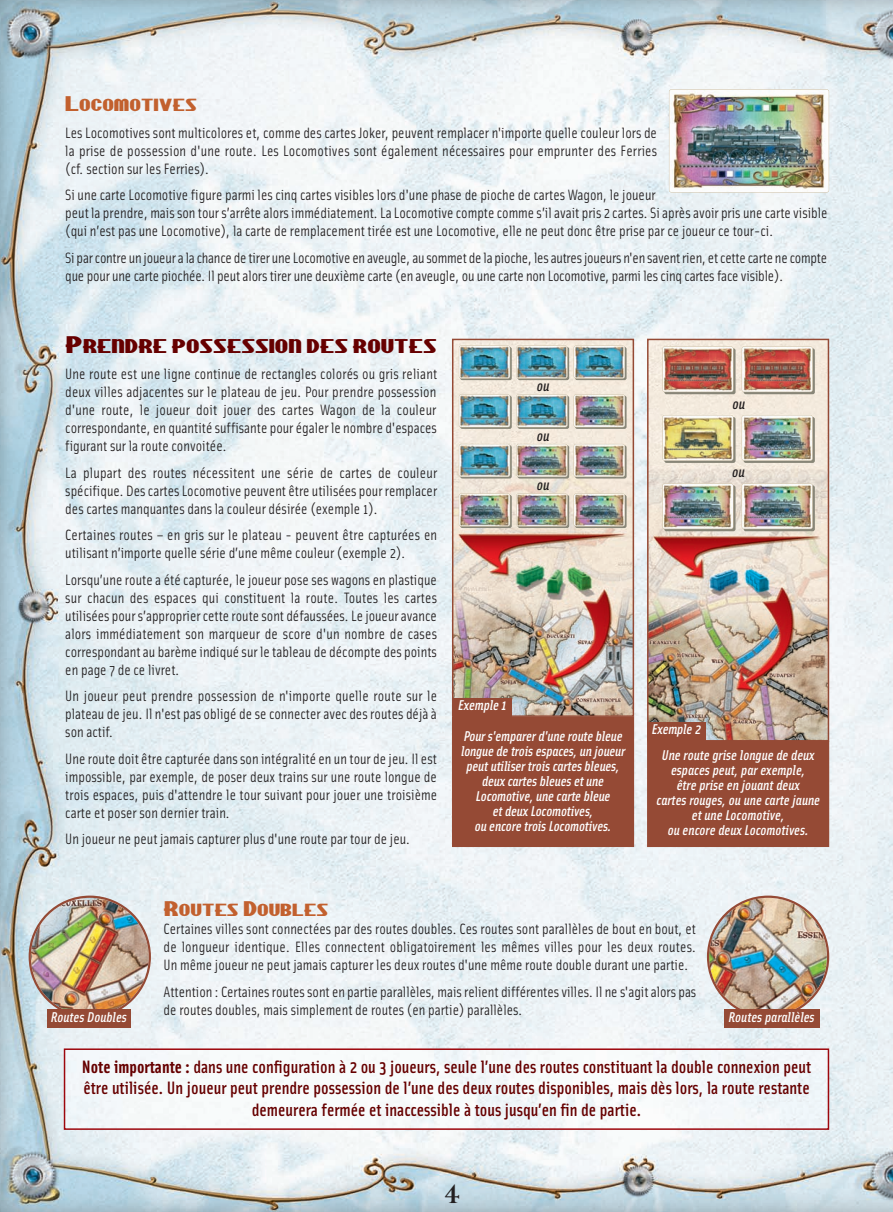
<style>
.page{position:relative;width:893px;height:1212px;background:#fff}
.page>*{position:absolute;margin:0;border:0;box-sizing:border-box;transform-origin:0 0}
.t1{font:22.5px "Shangri La NF Small Caps";color:#231f20}
.t2{font:20.4px "Chippewa Falls NF";color:#600;scale:1.18 1}
.t3{font:500 18px/21.6px "Solex";color:#600;text-align:center}
.t4{font:18px "Chippewa Falls NF";color:#c2602e;scale:1.15 1}
.t5{font:15px/18px "Solex";color:#231f20;text-align:justify}
.t6{font:italic 500 15px "Solex";color:#231f20}
.t7{font:italic 500 14.25px/15px "Solex";letter-spacing:-.01em;color:#fff;text-align:center}
.s1{font-weight:700}
</style>
<div class="page">
<img style="left:0;top:0;width:893px;height:1212px">
<img style="left:669px;top:89px;width:160px;height:104px">
<img style="left:67px;top:1051px;width:759px;height:76px">
<div style="left:64px;top:1048px;width:765px;height:82px;border:2px solid #9d070d"></div>
<img style="left:650px;top:342px;width:176px;height:396px">
<div style="left:647px;top:339px;width:182px;height:402px;border:2px solid #954a35"></div>
<div style="left:649px;top:742px;width:179px;height:103px;background:#954a35"></div>
<div style="left:647px;top:741px;width:182px;height:106px;border:2px solid #954a35"></div>
<div style="left:647px;top:722px;width:58px;height:18px;background:#954a35"></div>
<img style="left:455px;top:342px;width:176px;height:372px">
<div style="left:452px;top:339px;width:182px;height:378px;border:2px solid #954a35"></div>
<div style="left:453px;top:718px;width:180px;height:127px;background:#954a35"></div>
<div style="left:452px;top:717px;width:182px;height:130px;border:2px solid #954a35"></div>
<div style="left:453px;top:697px;width:58px;height:19px;background:#954a35"></div>
<svg style="left:460px;top:347px;width:52px;height:33px"></svg>
<div style="left:518px;top:347px;width:51px;height:33px;background:#888678;border-radius:2px"></div>
<div style="left:575px;top:347px;width:52px;height:33px;background:#888678;border-radius:2px"></div>
<img style="left:459px;top:345px;width:51px;height:34px">
<img style="left:516px;top:345px;width:109px;height:34px">
<svg style="left:460px;top:396px;width:52px;height:33px"></svg>
<div style="left:518px;top:396px;width:51px;height:33px;background:#a29c89;border-radius:2px"></div>
<svg style="left:575px;top:396px;width:52px;height:33px"></svg>
<img style="left:459px;top:394px;width:51px;height:33px">
<img style="left:516px;top:394px;width:109px;height:33px">
<div style="left:460px;top:445px;width:52px;height:33px;background:#969281;border-radius:2px"></div>
<div style="left:518px;top:445px;width:51px;height:33px;background:#888678;border-radius:2px"></div>
<div style="left:575px;top:445px;width:52px;height:33px;background:#888678;border-radius:2px"></div>
<img style="left:459px;top:444px;width:51px;height:33px">
<img style="left:516px;top:444px;width:109px;height:33px">
<svg style="left:460px;top:495px;width:52px;height:33px"></svg>
<div style="left:518px;top:495px;width:51px;height:33px;background:#b4ac99;border-radius:2px"></div>
<svg style="left:575px;top:495px;width:52px;height:33px"></svg>
<img style="left:459px;top:493px;width:51px;height:33px">
<img style="left:516px;top:493px;width:109px;height:33px">
<div style="left:664px;top:348px;width:71px;height:46px;background:linear-gradient(to right,#908c7d,#8f8b7c);border-radius:2px"></div>
<div style="left:744px;top:348px;width:71px;height:46px;background:#908c7d;border-radius:2px"></div>
<img style="left:662px;top:346px;width:71px;height:46px">
<img style="left:742px;top:346px;width:71px;height:46px">
<div style="left:664px;top:417px;width:71px;height:46px;background:linear-gradient(to right,#888678,#888678);border-radius:2px"></div>
<div style="left:744px;top:417px;width:71px;height:46px;background:#888678;border-radius:2px"></div>
<img style="left:662px;top:415px;width:71px;height:46px">
<img style="left:742px;top:415px;width:71px;height:46px">
<div style="left:664px;top:485px;width:71px;height:46px;background:linear-gradient(to right,#928f7e,#908d7d);border-radius:2px"></div>
<div style="left:744px;top:485px;width:71px;height:46px;background:#918e7e;border-radius:2px"></div>
<img style="left:662px;top:483px;width:71px;height:46px">
<img style="left:742px;top:483px;width:71px;height:46px">
<img style="left:29px;top:895px;width:122px;height:123px">
<img style="left:707px;top:895px;width:122px;height:123px">
<div style="left:47px;top:1009px;width:83px;height:19px;background:#954a35"></div>
<div style="left:724px;top:1009px;width:95px;height:19px;background:#954a35"></div>
<p class="t4" style="left:65px;top:94px;width:116px">Locomotives</p>
<p class="t5" style="left:65px;top:125px;width:593px">Les Locomotives sont multicolores et, comme des cartes Joker, peuvent remplacer n'importe quelle couleur lors de la prise de possession d'une route. Les Locomotives sont également nécessaires pour emprunter des Ferries (cf. section sur les Ferries).</p>
<p class="t5" style="left:65px;top:187px;width:764px;text-align:left">Si une carte Locomotive figure parmi les cinq cartes visibles lors d'une phase de pioche de cartes Wagon, le joueur<br>peut la prendre, mais son tour s’arrête alors immédiatement. La Locomotive compte comme s’il avait pris 2 cartes. Si après avoir pris une carte visible (qui n’est pas une Locomotive), la carte de remplacement tirée est une Locomotive, elle ne peut donc être prise par ce joueur ce tour-ci.</p>
<p class="t5" style="left:65px;top:250px;width:763px">Si par contre un joueur a la chance de tirer une Locomotive en aveugle, au sommet de la pioche, les autres joueurs n'en savent rien, et cette carte ne compte que pour une carte piochée. Il peut alors tirer une deuxième carte (en aveugle, ou une carte non Locomotive, parmi les cinq cartes face visible).</p>
<h2 class="t2" style="left:65px;top:334px;width:316px">Prendre possession des routes</h2>
<p class="t5" style="left:65px;top:366px;width:373px">Une route est une ligne continue de rectangles colorés ou gris reliant deux villes adjacentes sur le plateau de jeu. Pour prendre possession d'une route, le joueur doit jouer des cartes Wagon de la couleur correspondante, en quantité suffisante pour égaler le nombre d'espaces figurant sur la route convoitée.</p>
<p class="t5" style="left:65px;top:465px;width:373px">La plupart des routes nécessitent une série de cartes de couleur spécifique. Des cartes Locomotive peuvent être utilisées pour remplacer des cartes manquantes dans la couleur désirée (exemple 1).</p>
<p class="t5" style="left:65px;top:527px;width:373px">Certaines routes – en gris sur le plateau - peuvent être capturées en utilisant n’importe quelle série d’une même couleur (exemple 2).</p>
<p class="t5" style="left:65px;top:572px;width:373px">Lorsqu’une route a été capturée, le joueur pose ses wagons en plastique sur chacun des espaces qui constituent la route. Toutes les cartes utilisées pour s’approprier cette route sont défaussées. Le joueur avance alors immédiatement son marqueur de score d'un nombre de cases correspondant au barème indiqué sur le tableau de décompte des points en page 7 de ce livret.</p>
<p class="t5" style="left:65px;top:688px;width:373px">Un joueur peut prendre possession de n'importe quelle route sur le plateau de jeu. Il n'est pas obligé de se connecter avec des routes déjà à son actif.</p>
<p class="t5" style="left:65px;top:751px;width:373px">Une route doit être capturée dans son intégralité en un tour de jeu. Il est impossible, par exemple, de poser deux trains sur une route longue de trois espaces, puis d'attendre le tour suivant pour jouer une troisième carte et poser son dernier train.</p>
<p class="t5" style="left:65px;top:831px;width:347px">Un joueur ne peut jamais capturer plus d'une route par tour de jeu.</p>
<p class="t6" style="left:537px;top:380px;width:14px">ou</p>
<p class="t6" style="left:537px;top:430px;width:14px">ou</p>
<p class="t6" style="left:537px;top:480px;width:14px">ou</p>
<p class="t7" style="left:458px;top:699px;width:50px">Exemple 1</p>
<p class="t7" style="left:461px;top:729px;width:166px">Pour s'emparer d'une route bleue longue de trois espaces, un joueur peut utiliser trois cartes bleues, deux cartes bleues et une<br>Locomotive, une carte bleue<br>et deux Locomotives,<br>ou encore trois Locomotives.</p>
<p class="t6" style="left:732px;top:398px;width:14px">ou</p>
<p class="t6" style="left:732px;top:467px;width:14px">ou</p>
<p class="t7" style="left:652px;top:723px;width:51px">Exemple 2</p>
<p class="t7" style="left:656px;top:749px;width:165px">Une route grise longue de deux espaces peut, par exemple,<br>être prise en jouant deux<br>cartes rouges, ou une carte jaune et une Locomotive,<br>ou encore deux Locomotives.</p>
<p class="t4" style="left:164px;top:899px;width:145px">Routes Doubles</p>
<p class="t5" style="left:164px;top:921px;width:534px">Certaines villes sont connectées par des routes doubles. Ces routes sont parallèles de bout en bout, et de longueur identique. Elles connectent obligatoirement les mêmes villes pour les deux routes.<br>Un même joueur ne peut jamais capturer les deux routes d'une même route double durant une partie.</p>
<p class="t5" style="left:164px;top:984px;width:534px">Attention : Certaines routes sont en partie parallèles, mais relient différentes villes. Il ne s'agit alors pas de routes doubles, mais simplement de routes (en partie) parallèles.</p>
<p class="t7" style="left:51px;top:1011px;width:78px">Routes Doubles</p>
<p class="t7" style="left:728px;top:1011px;width:88px">Routes parallèles</p>
<p class="t3" style="left:82px;top:1057px;width:731px"><span class="s1">Note importante :</span> dans une configuration à 2 ou 3 joueurs, seule l’une des routes constituant la double connexion peut être utilisée. Un joueur peut prendre possession de l’une des deux routes disponibles, mais dès lors, la route restante demeurera fermée et inaccessible à tous jusqu’en fin de partie.</p>
<h1 class="t1" style="left:445px;top:1182px;width:16px">4</h1>
</div>
